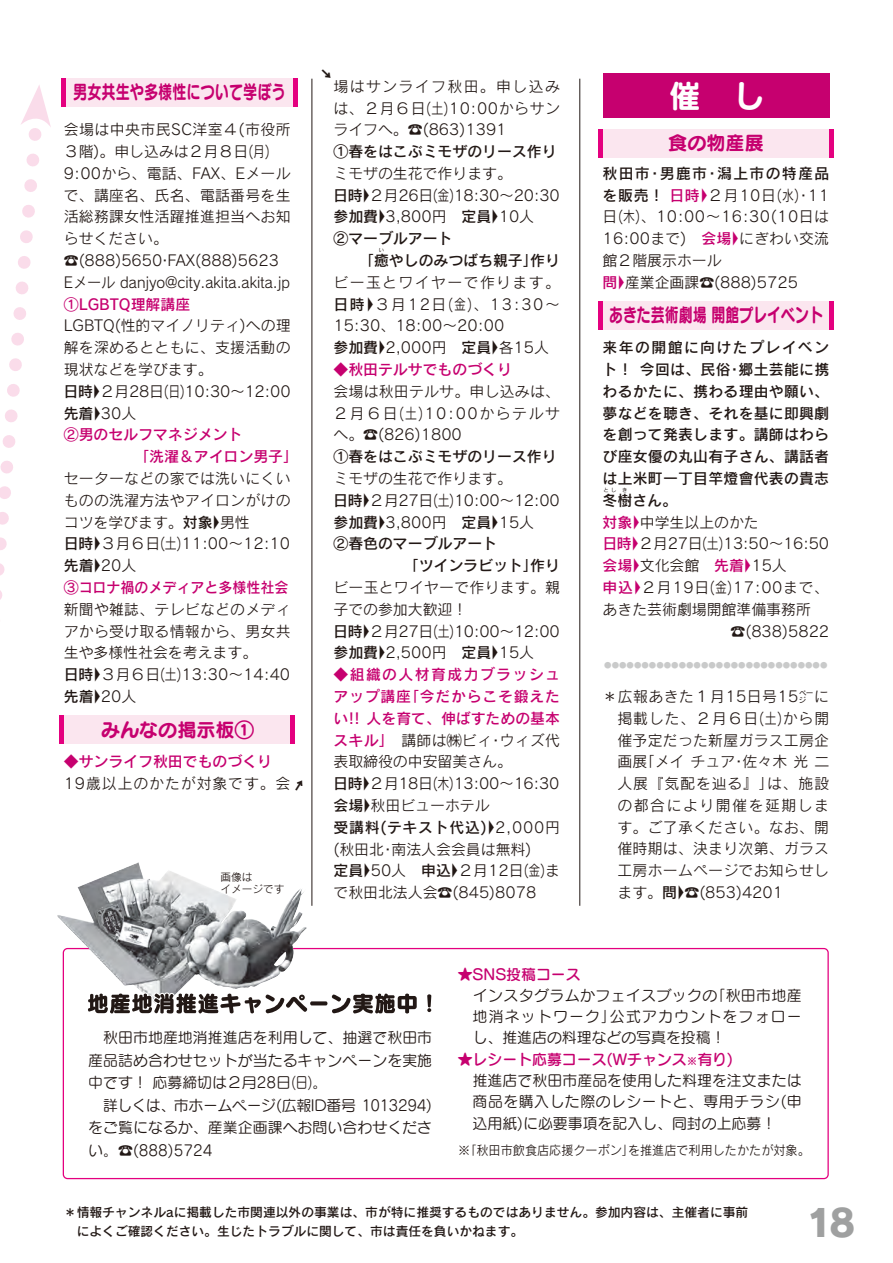
<style>
.page{position:relative;width:893px;height:1263px;background:#fff}
.page>*{position:absolute;margin:0;border:0;box-sizing:border-box;transform-origin:0 0}
.t1{font:37.2px "Rodin Pro EB";color:#9fa0a0}
.t2{font:31.95px "Seurat Pro B";color:#fff}
.t3{font:19.2px "Seurat Pro B";color:#c6006f;scale:.74 1}
.t4{font:19.2px "Seurat Pro B";color:#c6006f;scale:.73 1}
.t5{font:19.2px "Seurat Pro B";color:#c6006f}
.t6{font:14.85px/21.8px "Rodin Pro M";color:#221815}
.t7{font:14.85px/22.5px "Seurat Pro M";letter-spacing:.005em;color:#221815;text-align:justify}
.t8{font:14.85px/21.8px "Rodin Pro DB";letter-spacing:.015em;color:#221815}
.t9{font:14.85px/21.8px "Rodin Pro DB";color:#c6006f;text-align:justify}
.t10{font:14.85px/21.8px "Rodin Pro M";letter-spacing:.095em;color:#221815}
.t11{font:14.85px "Seurat Pro DB";color:#c6006f}
.t12{font:14.85px/21.8px "Rodin Pro DB";letter-spacing:.095em;color:#221815;text-align:right}
.t13{font:14.85px "Rodin Pro M";letter-spacing:-.02em;color:#221815}
.t14{font:14.85px "Rodin Pro M";letter-spacing:.045em;color:#221815}
.t15{font:14.85px "Rodin Pro DB";letter-spacing:.05em;color:#221815}
.t16{font:14.85px "Rodin Pro DB";letter-spacing:.09em;color:#221815}
.t17{font:14.85px "Rodin Pro M";letter-spacing:.06em;color:#221815}
.t18{font:12.75px "Rodin Pro DB";color:#221815}
.t19{font:12.75px "Rodin Pro M";color:#221815}
.t20{font:10.65px/12.8px "Rodin Pro M";color:#221815}
.t21{font:10.65px "Seurat Pro DB";color:#c6006f}
.t22{font:7.5px "Rodin Pro M";color:#c9caca}
.t23{font:5.25px "Rodin Pro M";color:#221815}
.t24{font:5.25px "Rodin Pro DB";color:#221815}
.s1{font-family:"Rodin Pro DB"}
.s2{font-family:"Rodin Pro M"}
.s3{color:#221815}
.s4{font-family:"Rodin Pro M";color:#221815}
.s5{font-family:"Rodin Pro DB";color:#c6006f}
</style>
<div class="page">
<svg style="left:0;top:85px;width:51px;height:515px"></svg>
<hr style="left:311px;top:79px;width:1px;height:827px;background:#221815">
<hr style="left:579px;top:79px;width:1px;height:827px;background:#221815">
<div style="left:64px;top:715px;width:227px;height:29px;background:#fbe6ef"></div>
<div style="left:290px;top:715px;width:5px;height:29px;background:#e4007f"></div>
<div style="left:59px;top:715px;width:5px;height:29px;background:#e4007f"></div>
<div style="left:66px;top:78px;width:227px;height:28px;background:#fbe6ef"></div>
<div style="left:292px;top:78px;width:5px;height:28px;background:#e4007f"></div>
<div style="left:61px;top:78px;width:5px;height:28px;background:#e4007f"></div>
<div style="left:603px;top:129px;width:226px;height:28px;background:#fbe6ef"></div>
<div style="left:829px;top:129px;width:5px;height:28px;background:#e4007f"></div>
<div style="left:598px;top:129px;width:5px;height:28px;background:#e4007f"></div>
<div style="left:603px;top:74px;width:227px;height:44px;background:#c6006f"></div>
<div style="left:603px;top:301px;width:226px;height:28px;background:#fbe6ef"></div>
<div style="left:829px;top:301px;width:5px;height:28px;background:#e4007f"></div>
<div style="left:598px;top:301px;width:5px;height:28px;background:#e4007f"></div>
<img style="left:57px;top:862px;width:249px;height:146px">
<div style="left:309px;top:1000px;width:20px;height:6px;border:2px solid #fff;border-radius:2px"></div>
<svg style="left:86px;top:992px;width:224px;height:22px"></svg>
<svg style="left:310px;top:1001px;width:17px;height:4px"></svg>
<svg style="left:331px;top:993px;width:86px;height:21px"></svg>
<svg style="left:427px;top:994px;width:5px;height:19px"></svg>
<p class="t3" style="left:73px;top:78px;width:289px">男女共生や多様性について学ぼう</p>
<p class="t6" style="left:64px;top:118px;width:228px">会場は中央市民SC洋室４(市役所<br>３階)。申し込みは２月８日月( (<br>9:00から、電話、FAX、Eメールで、講座名、氏名、電話番号を生活総務課女性活躍推進担当へお知らせください。☎(888)5650·FAX)888(5623<br>Eメール danjyo@city.akita.akita j p.</p>
<p class="t9" style="left:64px;top:293px;width:128px">①LGBTQ理解講座</p>
<p class="t6" style="left:64px;top:314px;width:229px">LGBTQ(性的マイノリティ)への理解を深めるとともに、支援活動の現状などを学びます。<br><span class="s1">日時</span>２<span class="s1">▶</span> 月28日日( (10:30〜12:00</p>
<p class="t8" style="left:64px;top:402px;width:74px">先着▶<span class="s2">30人</span></p>
<p class="t9" style="left:64px;top:423px;width:180px">②男のセルフマネジメント</p>
<p class="t9" style="left:142px;top:445px;width:150px">｢洗濯＆アイロン男子「</p>
<p class="t6" style="left:64px;top:467px;width:228px">セーターなどの家では洗いにくいものの洗濯方法やアイロンがけのコツを学びます。<span class="s1">対象▶</span>男性<br><span class="s1">日時</span>３<span class="s1">▶</span> 月６日土( (11:00〜12:10</p>
<p class="t9" style="left:64px;top:554px;width:226px"><span class="s3">先着▶</span><span class="s4">20人<br></span>③コロナ禍のメディアと多様性社会</p>
<p class="t6" style="left:64px;top:598px;width:228px">新聞や雑誌、テレビなどのメディアから受け取る情報から、男女共生や多様性社会を考えます。<br><span class="s1">日時</span>３<span class="s1">▶</span> 月６日土( (13:30〜14:40</p>
<p class="t8" style="left:64px;top:685px;width:74px">先着▶<span class="s2">20人</span></p>
<p class="t5" style="left:101px;top:716px;width:148px">みんなの掲示板1</p>
<p class="t9" style="left:64px;top:750px;width:210px">◆サンライフ秋田でものづくり</p>
<p class="t17" style="left:64px;top:774px;width:228px">19歳以上のかたが対象です。会</p>
<p class="t20" style="left:220px;top:870px;width:65px">画像は<br>イメージです</p>
<p class="t6" style="left:333px;top:75px;width:228px;text-align:justify">場はサンライフ秋田。申し込みは、２月６日土( )10:00からサンライフへ。☎)863(1391</p>
<p class="t8" style="left:333px;top:140px;width:225px">①春をはこぶミモザのリース作り</p>
<p class="t6" style="left:333px;top:162px;width:228px">ミモザの生花で作ります。<br><span class="s1">日時</span>２<span class="s1">▶</span> 月26日金( (18:30〜20:30<span class="s1">参加費▶</span>3,800円　<span class="s1">定員▶</span>10人</p>
<p class="t8" style="left:367px;top:227px;width:195px;text-indent:-33px">②マーブルアート<br>癒｢ やしのみつばち親子｣作り</p>
<p class="t24" style="left:379px;top:247px;width:7px">い</p>
<p class="t10" style="left:333px;top:271px;width:228px">ビー玉とワイヤーで作ります。<span class="s1">日時</span> ３<span class="s1">▶</span> 月12日金( 、( 13:30〜<br>15:30、18:00〜20:00<br><span class="s1">参加費▶</span>2,000円　<span class="s1">定員</span>各<span class="s1">▶</span> 15人</p>
<p class="t9" style="left:333px;top:358px;width:180px">◆秋田テルサでものづくり</p>
<p class="t6" style="left:333px;top:380px;width:228px;text-align:justify">会場は秋田テルサ。申し込みは、２月６日土( )10:00からテルサへ。☎)826(1800</p>
<p class="t8" style="left:333px;top:445px;width:225px">①春をはこぶミモザのリース作り</p>
<p class="t6" style="left:333px;top:467px;width:228px">ミモザの生花で作ります。<br><span class="s1">日時</span>２<span class="s1">▶</span> 月27日土( (10:00〜12:00<span class="s1">参加費▶</span>3,800円　<span class="s1">定員▶</span>15人</p>
<p class="t8" style="left:411px;top:532px;width:150px;text-indent:-78px">②春色のマーブルアート<br>｢ツインラビット｣作り</p>
<p class="t6" style="left:333px;top:576px;width:228px">ビー玉とワイヤーで作ります。親子での参加大歓迎!<br><span class="s1">日時</span>２<span class="s1">▶</span> 月27日土( (10:00〜12:00<span class="s1">参加費▶</span>2,500円　<span class="s1">定員▶</span>15人</p>
<p class="t9" style="left:333px;top:663px;width:228px">◆組織の人材育成力ブラッシュアップ講座｢今だからこそ鍛えたい!! 人を育て、伸ばすための基本</p>
<p class="t6" style="left:333px;top:728px;width:228px"><span class="s5">スキル｣　</span>講師は㈱ビィ･ウィズ代表取締役の中安留美さん。<br><span class="s1">日時</span>２<span class="s1">▶</span> 月18日木( (13:00〜16:30<span class="s1">会場▶</span>秋田ビューホテル</p>
<p class="t15" style="left:333px;top:817px;width:228px">受講料(テキスト代込)▶<span class="s2">2,000円</span></p>
<p class="t6" style="left:333px;top:837px;width:228px">(秋田北･南法人会会員は無料(<br><span class="s1">定員▶</span>50人　<span class="s1">申込</span>２<span class="s1">▶</span> 月12日金( ま)で秋田北法人会☎)845(8078</p>
<h2 class="t2" style="left:669px;top:73px;width:97px">催　し</h2>
<p class="t5" style="left:668px;top:129px;width:97px">食の物産展</p>
<p class="t16" style="left:603px;top:163px;width:228px">秋田市･男鹿市･潟上市の特産品</p>
<p class="t6" style="left:603px;top:184px;width:228px"><span class="s1">を販売！</span><span class="s5">日時</span>２<span class="s5">▶</span> 月10日水( ・( 1 1日木( )、10:00〜16:30(10日は<br>16:00まで)　<span class="s5">会場▶</span>にぎわい交流館２階展示ホール<br><span class="s5">問▶</span>産業企画課☎)888(5725</p>
<p class="t4" style="left:609px;top:302px;width:295px">あきた芸術劇場開館プレイベント</p>
<p class="t12" style="left:603px;top:336px;width:228px">来年の開館に向けたプレイベン今回は、民俗･郷土芸能に携</p>
<p class="t8" style="left:603px;top:358px;width:228px">ト！<br>わるかたに、携わる理由や願い、夢などを聴き、それを基に即興劇を創って発表します。講師はわらび座女優の丸山有子さん、講話者は上米町一丁目竿燈會代表の貴志冬樹さん。</p>
<p class="t23" style="left:604px;top:487px;width:14px">とし</p>
<p class="t23" style="left:622px;top:487px;width:7px">き</p>
<p class="t6" style="left:603px;top:511px;width:158px"><span class="s5">対象▶</span>中学生以上のかた</p>
<p class="t13" style="left:602px;top:534px;width:228px"><span class="s5">日時</span>２<span class="s5">▶</span> 月27日土( (13:50〜16:50</p>
<p class="t6" style="left:603px;top:554px;width:186px"><span class="s5">会場▶</span>文化会館　<span class="s5">先着▶</span>15人</p>
<p class="t14" style="left:603px;top:578px;width:228px"><span class="s5">申込</span>２<span class="s5">▶</span> 月19日金( )17:00まで、</p>
<p class="t6" style="left:603px;top:598px;width:210px">あきた芸術劇場開館準備事務所</p>
<p class="t6" style="left:730px;top:620px;width:100px">☎)838(5822</p>
<p class="t22" style="left:604px;top:660px;width:225px">●●●●●●●●●●●●●●●●●●●●●●●●●●●●●●</p>
<p class="t6" style="left:617px;top:685px;width:213px;text-align:justify;text-indent:-15px">＊広報あきた１月15日号15㌻に掲載した、２月６日土( )から開催予定だった新屋ガラス工房企画展｢メイチュア･佐々木光二人展『気配を辿る』｣は、施設の都合により開催を延期します。ご了承ください。なお、開催時期は、決まり次第、ガラス工房ホームページでお知らせします。<span class="s1">問</span> ☎<span class="s1">▶</span> )853(4201</p>
<p class="t7" style="left:88px;top:1026px;width:346px;text-align:left">　秋田市地産地消推進店を利用して、抽選で秋田市産品詰め合わせセットが当たるキャンペーンを実施中です！応募締切は２月28日日( 。(<br>　詳しくは、市ホームページ(広報ID番号 1013294(をご覧になるか、産業企画課へお問い合わせください。☎)888(5724</p>
<p class="t11" style="left:458px;top:964px;width:124px">★SNS投稿コース</p>
<p class="t7" style="left:473px;top:984px;width:331px;line-height:21.3px;text-indent:-15px">　インスタグラムかフェイスブックの｢秋田市地産地消ネットワーク｣公式アカウントをフォローし、推進店の料理などの写真を投稿!</p>
<p class="t11" style="left:697px;top:1049px;width:37px">有り(</p>
<p class="t11" style="left:458px;top:1049px;width:231px">★レシート応募コース(Wチャンス</p>
<p class="t7" style="left:473px;top:1069px;width:331px;line-height:21.3px;text-indent:-15px">　推進店で秋田市産品を使用した料理を注文または商品を購入した際のレシートと、専用チラシ申(込用紙)に必要事項を記入し、同封の上応募!</p>
<p class="t19" style="left:458px;top:1142px;width:354px">※｢秋田市飲食店応援クーポン｣を推進店で利用したかたが対象。</p>
<p class="t21" style="left:687px;top:1054px;width:12px">※</p>
<p class="t18" style="left:64px;top:1203px;width:686px">＊情報チャンネルaに掲載した市関連以外の事業は、市が特に推奨するものではありません。参加内容は、主催者に事前</p>
<h1 class="t1" style="left:806px;top:1197px;width:50px">18</h1>
<p class="t18" style="left:77px;top:1223px;width:448px">によくご確認ください。生じたトラブルに関して、市は責任を負いかねます。</p>
</div>
